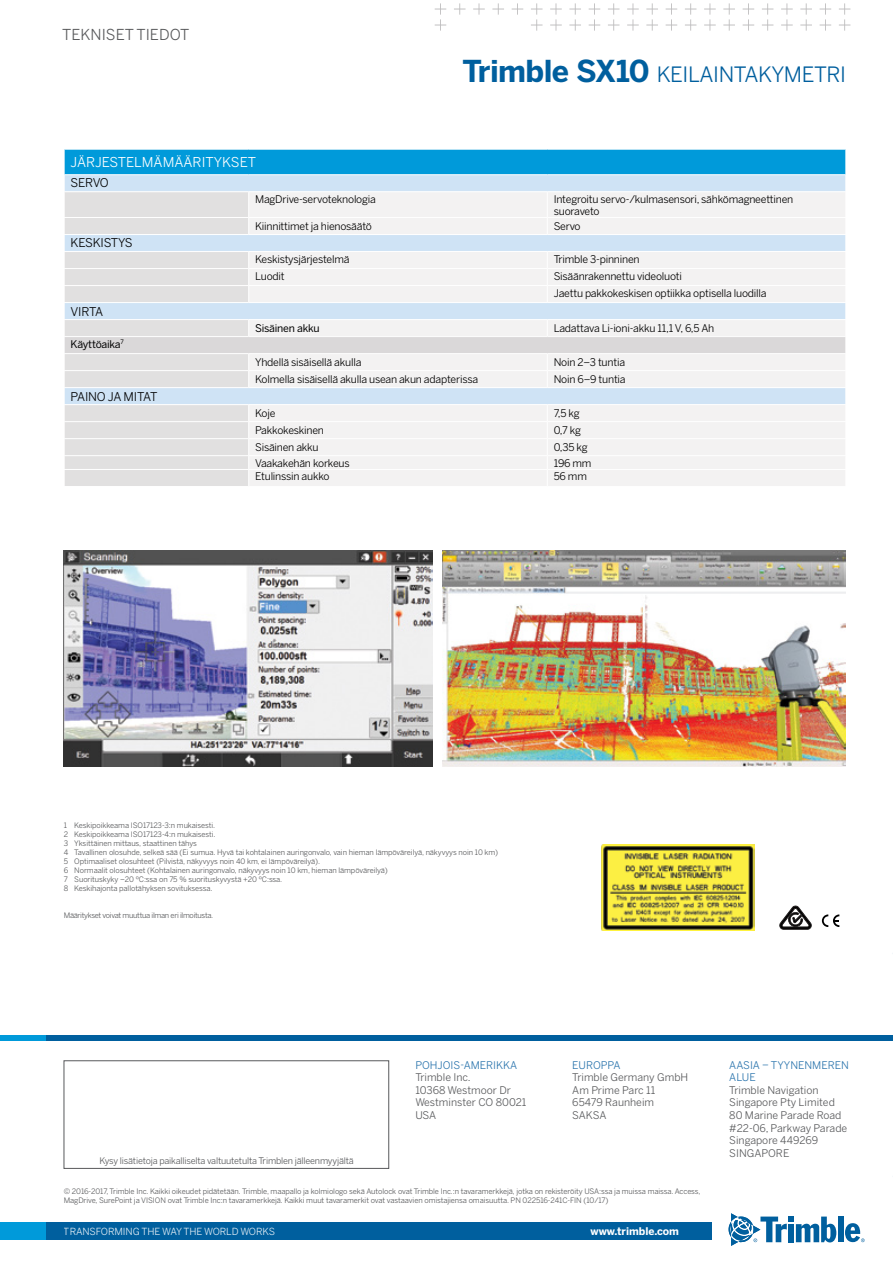
<style>
.page{position:relative;width:893px;height:1263px;background:#fff}
.page>*{position:absolute;margin:0;border:0;box-sizing:border-box;transform-origin:0 0}
.t1{font:21px "Benton Sans";letter-spacing:-.02em;color:#005f9e}
.t2{font:15px "Benton Sans";color:#58595b}
.t3{font:13.5px "Benton Sans";color:#fff}
.t4{font:12px "Benton Sans";letter-spacing:-.015em;color:#000}
.t5{font:10.5px/12px "Benton Sans";letter-spacing:-.02em;color:#000}
.t6{font:10.5px/12.6px "Benton Sans";color:#58595b}
.t7{font:10.5px/12.6px "Benton Sans";color:#2873ac}
.t8{font:10.5px "Benton Sans";letter-spacing:-.02em;color:#000}
.t9{font:700 10.5px "Benton Sans";color:#fff}
.t10{font:9.75px "Benton Sans";letter-spacing:-.01em;color:#fff}
.t11{font:9px "Benton Sans";letter-spacing:-.02em;color:#58595b}
.t12{font:7.5px/9px "Benton Sans";letter-spacing:-.01em;color:#58595b}
.t13{font:7.5px "Benton Sans";letter-spacing:-.04em;color:#58595b}
.s1{font-weight:700;font-size:30px}
</style>
<div class="page">
<svg style="left:435px;top:3px;width:415px;height:28px"></svg>
<svg style="left:822px;top:914px;width:17px;height:13px"></svg>
<svg style="left:780px;top:906px;width:31px;height:23px"></svg>
<img style="left:63px;top:551px;width:370px;height:216px">
<img style="left:443px;top:551px;width:402px;height:216px">
<div style="left:64px;top:149px;width:782px;height:26px;background:#009ada"></div>
<div style="left:65px;top:175px;width:780px;height:16px;background:#cfe3f5"></div>
<svg style="left:65px;top:192px;width:184px;height:294px;background:#dde0e4"></svg>
<svg style="left:249px;top:193px;width:596px;height:293px;fill:#f3f2f2"></svg>
<div style="left:64px;top:337px;width:782px;height:17px;background:#dad8d9"></div>
<hr style="left:64px;top:149px;width:185px;height:1px;background:#fff">
<hr style="left:249px;top:149px;width:298px;height:1px;background:#fff">
<hr style="left:547px;top:149px;width:299px;height:1px;background:#fff">
<hr style="left:64px;top:217px;width:185px;height:1px;background:#fff">
<hr style="left:249px;top:217px;width:298px;height:1px;background:#fff">
<svg style="left:248px;top:192px;width:1px;height:42px"></svg>
<hr style="left:547px;top:217px;width:299px;height:1px;background:#fff">
<svg style="left:547px;top:193px;width:1px;height:41px"></svg>
<hr style="left:64px;top:268px;width:185px;height:1px;background:#fff">
<hr style="left:249px;top:268px;width:298px;height:1px;background:#fff">
<hr style="left:547px;top:268px;width:299px;height:1px;background:#fff">
<svg style="left:248px;top:252px;width:1px;height:50px"></svg>
<svg style="left:547px;top:252px;width:1px;height:50px"></svg>
<svg style="left:248px;top:320px;width:1px;height:16px"></svg>
<svg style="left:547px;top:320px;width:1px;height:16px"></svg>
<svg style="left:248px;top:354px;width:1px;height:33px"></svg>
<svg style="left:547px;top:354px;width:1px;height:33px"></svg>
<hr style="left:249px;top:469px;width:298px;height:1px;background:#fff">
<svg style="left:248px;top:405px;width:1px;height:81px"></svg>
<hr style="left:547px;top:469px;width:299px;height:1px;background:#fff">
<svg style="left:547px;top:405px;width:1px;height:81px"></svg>
<svg style="left:64px;top:150px;width:1px;height:254px"></svg>
<svg style="left:845px;top:150px;width:1px;height:254px"></svg>
<hr style="left:64px;top:302px;width:185px;height:1px;background:#fff">
<hr style="left:249px;top:302px;width:298px;height:1px;background:#fff">
<hr style="left:547px;top:302px;width:299px;height:1px;background:#fff">
<hr style="left:64px;top:319px;width:185px;height:1px;background:#fff">
<hr style="left:249px;top:319px;width:298px;height:1px;background:#fff">
<hr style="left:547px;top:319px;width:299px;height:1px;background:#fff">
<hr style="left:249px;top:353px;width:298px;height:1px;background:#fff">
<hr style="left:547px;top:353px;width:299px;height:1px;background:#fff">
<hr style="left:64px;top:370px;width:185px;height:1px;background:#fff">
<hr style="left:64px;top:387px;width:185px;height:1px;background:#fff">
<hr style="left:249px;top:387px;width:298px;height:1px;background:#fff">
<hr style="left:547px;top:387px;width:299px;height:1px;background:#fff">
<hr style="left:64px;top:404px;width:185px;height:1px;background:#fff">
<hr style="left:249px;top:404px;width:298px;height:1px;background:#fff">
<hr style="left:547px;top:404px;width:299px;height:1px;background:#fff">
<hr style="left:64px;top:421px;width:185px;height:1px;background:#fff">
<hr style="left:249px;top:421px;width:298px;height:1px;background:#fff">
<hr style="left:547px;top:421px;width:299px;height:1px;background:#fff">
<hr style="left:64px;top:438px;width:185px;height:1px;background:#fff">
<hr style="left:249px;top:438px;width:298px;height:1px;background:#fff">
<hr style="left:547px;top:438px;width:299px;height:1px;background:#fff">
<hr style="left:64px;top:455px;width:185px;height:1px;background:#fff">
<hr style="left:249px;top:455px;width:298px;height:1px;background:#fff">
<hr style="left:547px;top:455px;width:299px;height:1px;background:#fff">
<hr style="left:64px;top:469px;width:185px;height:1px;background:#fff">
<hr style="left:64px;top:174px;width:185px;height:1px;background:#fff">
<hr style="left:249px;top:174px;width:298px;height:1px;background:#fff">
<hr style="left:547px;top:174px;width:299px;height:1px;background:#fff">
<hr style="left:64px;top:191px;width:185px;height:1px;background:#fff">
<hr style="left:547px;top:191px;width:299px;height:1px;background:#fff">
<hr style="left:64px;top:234px;width:185px;height:1px;background:#fff">
<hr style="left:249px;top:234px;width:298px;height:1px;background:#fff">
<hr style="left:547px;top:234px;width:299px;height:1px;background:#fff">
<hr style="left:64px;top:251px;width:185px;height:1px;background:#fff">
<hr style="left:249px;top:251px;width:298px;height:1px;background:#fff">
<hr style="left:547px;top:251px;width:299px;height:1px;background:#fff">
<hr style="left:64px;top:285px;width:185px;height:1px;background:#fff">
<hr style="left:249px;top:285px;width:298px;height:1px;background:#fff">
<hr style="left:547px;top:285px;width:299px;height:1px;background:#fff">
<hr style="left:64px;top:336px;width:185px;height:1px;background:#fff">
<hr style="left:249px;top:336px;width:298px;height:1px;background:#fff">
<hr style="left:547px;top:336px;width:299px;height:1px;background:#fff">
<hr style="left:64px;top:353px;width:185px;height:1px;background:#fff">
<hr style="left:249px;top:370px;width:298px;height:1px;background:#fff">
<hr style="left:547px;top:370px;width:299px;height:1px;background:#fff">
<img style="left:602px;top:844px;width:153px;height:87px">
<div style="left:0;top:1035px;width:54px;height:6px;background:#009ada"></div>
<div style="left:47px;top:1035px;width:846px;height:6px;background:#005f9e"></div>
<div style="left:838px;top:1216px;width:5px;height:26px;background:#005f9e"></div>
<svg style="left:729px;top:1213px;width:107px;height:33px"></svg>
<svg style="left:845px;top:1223px;width:20px;height:19px"></svg>
<div style="left:0;top:1222px;width:712px;height:18px;background:#009ada"></div>
<div style="left:47px;top:1222px;width:665px;height:18px;background:#005f9e"></div>
<div style="left:64px;top:1060px;width:325px;height:108px;border:1px solid #58595b"></div>
<h2 class="t2" style="left:62px;top:26px;width:129px">TEKNISET TIEDOT</h2>
<h3 class="t3" style="left:71px;top:154px;width:187px">JÄRJESTELMÄMÄÄRITYKSET</h3>
<h3 class="t4" style="left:71px;top:175px;width:40px">SERVO</h3>
<h1 class="t1" style="left:463px;top:62px;width:385px"><span class="s1">Trimble SX10</span> KEILAINTAKYMETRI</h1>
<h3 class="t4" style="left:71px;top:235px;width:64px">KESKISTYS</h3>
<h3 class="t4" style="left:71px;top:304px;width:34px">VIRTA</h3>
<h3 class="t8" style="left:71px;top:337px;width:55px">Käyttöaika<sup>7</sup></h3>
<h3 class="t4" style="left:71px;top:389px;width:88px">PAINO JA MITAT</h3>
<h3 class="t5" style="left:255px;top:193px;width:122px">MagDrive-servoteknologia</h3>
<h3 class="t5" style="left:554px;top:193px;width:241px">Integroitu servo-/kulmasensori, sähkömagneettinen suoraveto</h3>
<h3 class="t5" style="left:255px;top:220px;width:118px">Kiinnittimet ja hienosäätö</h3>
<h3 class="t5" style="left:554px;top:220px;width:28px">Servo</h3>
<h3 class="t5" style="left:255px;top:253px;width:96px">Keskistysjärjestelmä</h3>
<h3 class="t5" style="left:554px;top:253px;width:87px">Trimble 3-pinninen</h3>
<h3 class="t5" style="left:255px;top:270px;width:31px">Luodit</h3>
<h3 class="t5" style="left:554px;top:267px;width:214px;line-height:17px">Sisäänrakennettu videoluoti<br>Jaettu pakkokeskisen optiikka optisella luodilla</h3>
<h3 class="t8" style="left:255px;top:322px;width:66px">Sisäinen akku</h3>
<h3 class="t5" style="left:554px;top:322px;width:162px">Ladattava Li-ioni-akku 11,1 V, 6,5 Ah</h3>
<h3 class="t5" style="left:255px;top:356px;width:108px">Yhdellä sisäisellä akulla</h3>
<h3 class="t5" style="left:554px;top:356px;width:73px">Noin 2–3 tuntia</h3>
<h3 class="t5" style="left:255px;top:373px;width:224px">Kolmella sisäisellä akulla usean akun adapterissa</h3>
<h3 class="t5" style="left:554px;top:373px;width:73px">Noin 6–9 tuntia</h3>
<h3 class="t5" style="left:255px;top:407px;width:22px">Koje</h3>
<h3 class="t5" style="left:554px;top:407px;width:28px">7,5 kg</h3>
<h3 class="t5" style="left:255px;top:424px;width:70px">Pakkokeskinen</h3>
<h3 class="t5" style="left:554px;top:424px;width:29px">0,7 kg</h3>
<h3 class="t5" style="left:255px;top:441px;width:65px">Sisäinen akku</h3>
<h3 class="t5" style="left:554px;top:441px;width:36px">0,35 kg</h3>
<h3 class="t5" style="left:255px;top:457px;width:96px">Vaakakehän korkeus</h3>
<h3 class="t5" style="left:554px;top:457px;width:39px">196 mm</h3>
<h3 class="t5" style="left:255px;top:471px;width:76px">Etulinssin aukko</h3>
<h3 class="t5" style="left:554px;top:471px;width:35px">56 mm</h3>
<p class="t12" style="left:64px;top:820px;width:436px">1 Keskipoikkeama ISO17123-3:n mukaisesti.<br>2 Keskipoikkeama ISO17123-4:n mukaisesti.<br>3 Yksittäinen mittaus, staattinen tähys<br>4 Tavallinen olosuhde, selkeä sää (Ei sumua. Hyvä tai kohtalainen auringonvalo, vain hieman lämpöväreilyä, näkyvyys noin 10 km)<br>5 Optimaaliset olosuhteet (Pilvistä, näkyvyys noin 40 km, ei lämpöväreilyä).<br>6 Normaalit olosuhteet (Kohtalainen auringonvalo, näkyvyys noin 10 km, hieman lämpöväreilyä)<br>7 Suorituskyky –20 ºC:ssa on 75 % suorituskyvystä +20 ºC:ssa.<br>8 Keskihajonta pallotähyksen sovituksessa.</p>
<p class="t13" style="left:64px;top:910px;width:151px">Määritykset voivat muuttua ilman eri ilmoitusta.</p>
<p class="t11" style="left:99px;top:1155px;width:256px">Kysy lisätietoja paikalliselta valtuutetulta Trimblen jälleenmyyjältä</p>
<h3 class="t7" style="left:415px;top:1058px;width:103px">POHJOIS-AMERIKKA</h3>
<h3 class="t6" style="left:415px;top:1071px;width:113px">Trimble Inc.<br>10368 Westmoor Dr<br>Westminster CO 80021<br>USA</h3>
<h3 class="t7" style="left:572px;top:1058px;width:50px">EUROPPA</h3>
<h3 class="t6" style="left:572px;top:1071px;width:117px">Trimble Germany GmbH<br>Am Prime Parc 11<br>65479 Raunheim<br>SAKSA</h3>
<p class="t12" style="left:64px;top:1187px;width:638px">© 2016-2017, Trimble Inc. Kaikki oikeudet pidätetään. Trimble, maapallo ja kolmiologo sekä Autolock ovat Trimble Inc.:n tavaramerkkejä, jotka on rekisteröity USA:ssa ja muissa maissa. Access,<br>MagDrive, SurePoint ja VISION ovat Trimble Inc:n tavaramerkkejä. Kaikki muut tavaramerkit ovat vastaavien omistajiensa omaisuutta. PN 022516-241C-FIN (10/17)</p>
<h3 class="t10" style="left:64px;top:1226px;width:213px">TRANSFORMING THE WAY THE WORLD WORKS</h3>
<h3 class="t9" style="left:591px;top:1225px;width:90px">www.trimble.com</h3>
<h3 class="t7" style="left:729px;top:1058px;width:121px">AASIA – TYYNENMEREN<br>ALUE</h3>
<h3 class="t6" style="left:729px;top:1084px;width:120px">Trimble Navigation<br>Singapore Pty Limited<br>80 Marine Parade Road #22-06, Parkway Parade<br>Singapore 449269<br>SINGAPORE</h3>
</div>
